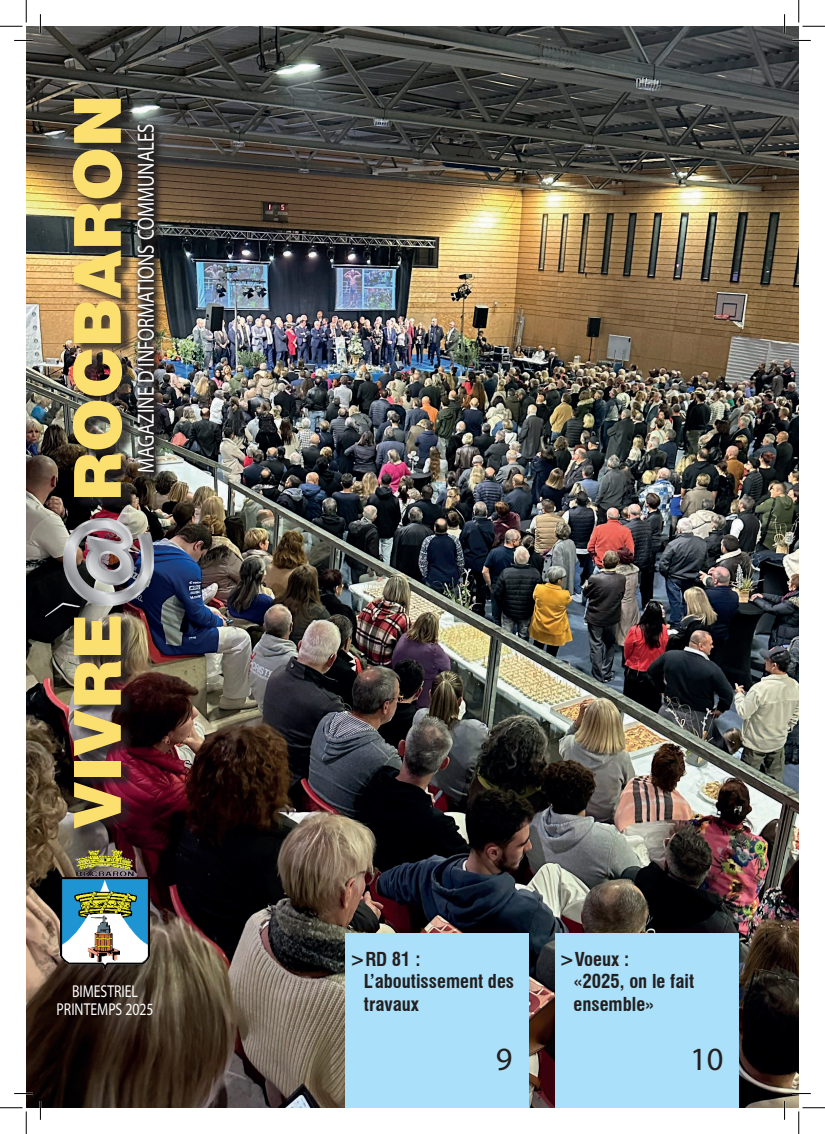
<style>
.page{position:relative;width:825px;height:1134px;background:#fff}
.page>*{position:absolute;margin:0;border:0;box-sizing:border-box;transform-origin:0 0}
.t1{font:900 65px "Swiss 721 BT";color:#fbdf6f}
.t2{font:32.5px "Myriad Pro";color:#231f20}
.t3{font:23.5px "Myriad Pro";color:#fff;scale:.8 1}
.t4{font:700 condensed 18.75px/22.5px "Swiss 721 BT";color:#231f20}
.t5{font:17.25px/17.5px "Myriad Pro";color:#fff;text-align:center;scale:.8 1}
</style>
<div class="page">
<img style="left:26px;top:26px;width:773px;height:1081px">
<div style="left:75px;top:98px;width:59px;height:410px;background:#231f20;opacity:.75"></div>
<div style="left:76px;top:616px;width:58px;height:222px;background:#231f20;opacity:.75"></div>
<img style="left:63px;top:518px;width:90px;height:87px">
<img style="left:132px;top:119px;width:32px;height:363px">
<img style="left:61px;top:849px;width:89px;height:119px">
<div style="left:555px;top:932px;width:183px;height:175px;background:#aae0f9"></div>
<div style="left:345px;top:932px;width:184px;height:175px;background:#aae0f9"></div>
<svg style="left:14px;top:40px;width:19px;height:1px"></svg>
<svg style="left:792px;top:40px;width:19px;height:1px"></svg>
<svg style="left:14px;top:1092px;width:19px;height:2px"></svg>
<svg style="left:792px;top:1092px;width:19px;height:2px"></svg>
<svg style="left:40px;top:14px;width:1px;height:19px"></svg>
<svg style="left:40px;top:1100px;width:1px;height:19px"></svg>
<svg style="left:784px;top:14px;width:1px;height:19px"></svg>
<svg style="left:784px;top:1100px;width:1px;height:19px"></svg>
<svg style="left:0;top:0;width:27px;height:27px"></svg>
<svg style="left:0;top:1107px;width:27px;height:26px"></svg>
<svg style="left:798px;top:0;width:27px;height:27px"></svg>
<svg style="left:798px;top:1107px;width:27px;height:26px"></svg>
<h1 class="t1" style="left:58px;top:501px;width:408px;rotate:-90deg">ROCBARON</h1>
<p class="t3" style="left:132px;top:473px;width:438px;rotate:-90deg">MAGAZINE D’INFORMATIONS COMMUNALES</p>
<h1 class="t1" style="left:58px;top:829px;width:216px;rotate:-90deg">VIVRE</h1>
<p class="t5" style="left:57px;top:982px;width:123px">BIMESTRIEL<br>PRINTEMPS 2025</p>
<p class="t4" style="left:364px;top:947px;width:152px;text-indent:-14px">&gt;RD 81 :<br>L’aboutissement des travaux</p>
<h2 class="t2" style="left:496px;top:1038px;width:18px">9</h2>
<p class="t4" style="left:573px;top:947px;width:122px;text-indent:-14px">&gt;Voeux :<br>«2025, on le fait ensemble»</p>
<h2 class="t2" style="left:690px;top:1038px;width:35px">10</h2>
</div>
